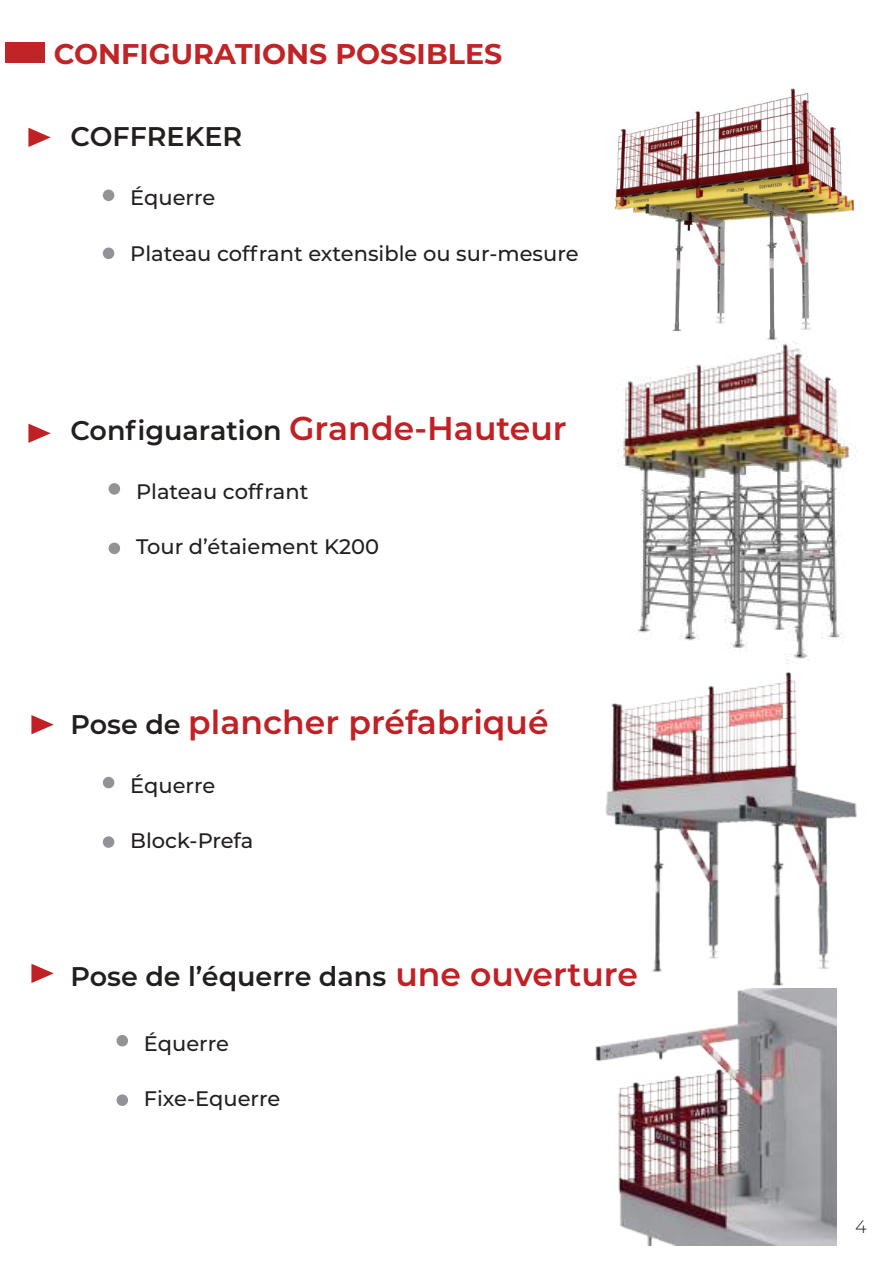
<style>
.page{position:relative;width:893px;height:1263px;background:#fff}
.page>*{position:absolute;margin:0;border:0;box-sizing:border-box;transform-origin:0 0}
.t1{font:600 33px "Montserrat";color:#c12124}
.t2{font:700 28.5px "Montserrat";color:#c02427}
.t3{font:600 27px "Montserrat";color:#241f1f}
.t4{font:500 21px "Montserrat";color:#241f1f}
.t5{font:300 18px "Montserrat";color:#241f1f}
.s1{font-size:33px;color:#c12124}
.s2{font-size:27px;color:#241f1f}
</style>
<div class="page">
<svg style="left:28px;top:128px;width:23px;height:19px"></svg>
<svg style="left:28px;top:424px;width:23px;height:19px"></svg>
<svg style="left:31px;top:715px;width:23px;height:19px"></svg>
<div style="left:103px;top:190px;width:11px;height:11px;background:#939297;border-radius:50%"></div>
<div style="left:103px;top:247px;width:11px;height:12px;background:#939297;border-radius:50%"></div>
<div style="left:109px;top:483px;width:11px;height:12px;background:#939297;border-radius:50%"></div>
<div style="left:109px;top:543px;width:11px;height:11px;background:#939297;border-radius:50%"></div>
<div style="left:103px;top:777px;width:11px;height:11px;background:#939297;border-radius:50%"></div>
<div style="left:103px;top:836px;width:11px;height:12px;background:#939297;border-radius:50%"></div>
<div style="left:6px;top:42px;width:39px;height:21px;background:#c02427"></div>
<img style="left:605px;top:672px;width:252px;height:323px">
<img style="left:595px;top:988px;width:241px;height:257px">
<svg style="left:31px;top:964px;width:23px;height:19px"></svg>
<div style="left:117px;top:1035px;width:11px;height:11px;background:#939297;border-radius:50%"></div>
<div style="left:117px;top:1094px;width:11px;height:12px;background:#939297;border-radius:50%"></div>
<img style="left:618px;top:360px;width:239px;height:304px">
<img style="left:615px;top:88px;width:240px;height:272px">
<h2 class="t2" style="left:54px;top:33px;width:450px">CONFIGURATIONS POSSIBLES</h2>
<p class="t3" style="left:71px;top:117px;width:173px">COFFREKER</p>
<p class="t4" style="left:130px;top:183px;width:86px">Équerre</p>
<p class="t4" style="left:130px;top:239px;width:450px">Plateau coffrant extensible ou sur-mesure</p>
<p class="t3" style="left:71px;top:411px;width:498px">Configuaration <span class="s1">Grande-Hauteur</span></p>
<p class="t4" style="left:136px;top:477px;width:174px">Plateau coffrant</p>
<p class="t4" style="left:136px;top:532px;width:245px">Tour d’étaiement K200</p>
<h1 class="t1" style="left:71px;top:698px;width:479px"><span class="s2">Pose de</span> plancher préfabriqué</h1>
<p class="t4" style="left:130px;top:770px;width:86px">Équerre</p>
<p class="t4" style="left:130px;top:826px;width:125px">Block-Prefa</p>
<p class="t3" style="left:71px;top:957px;width:569px">Pose de l’équerre dans <span class="s1">une ouverture</span></p>
<p class="t4" style="left:144px;top:1028px;width:86px">Équerre</p>
<p class="t4" style="left:144px;top:1084px;width:138px">Fixe-Equerre</p>
<p class="t5" style="left:855px;top:1214px;width:13px">4</p>
</div>
